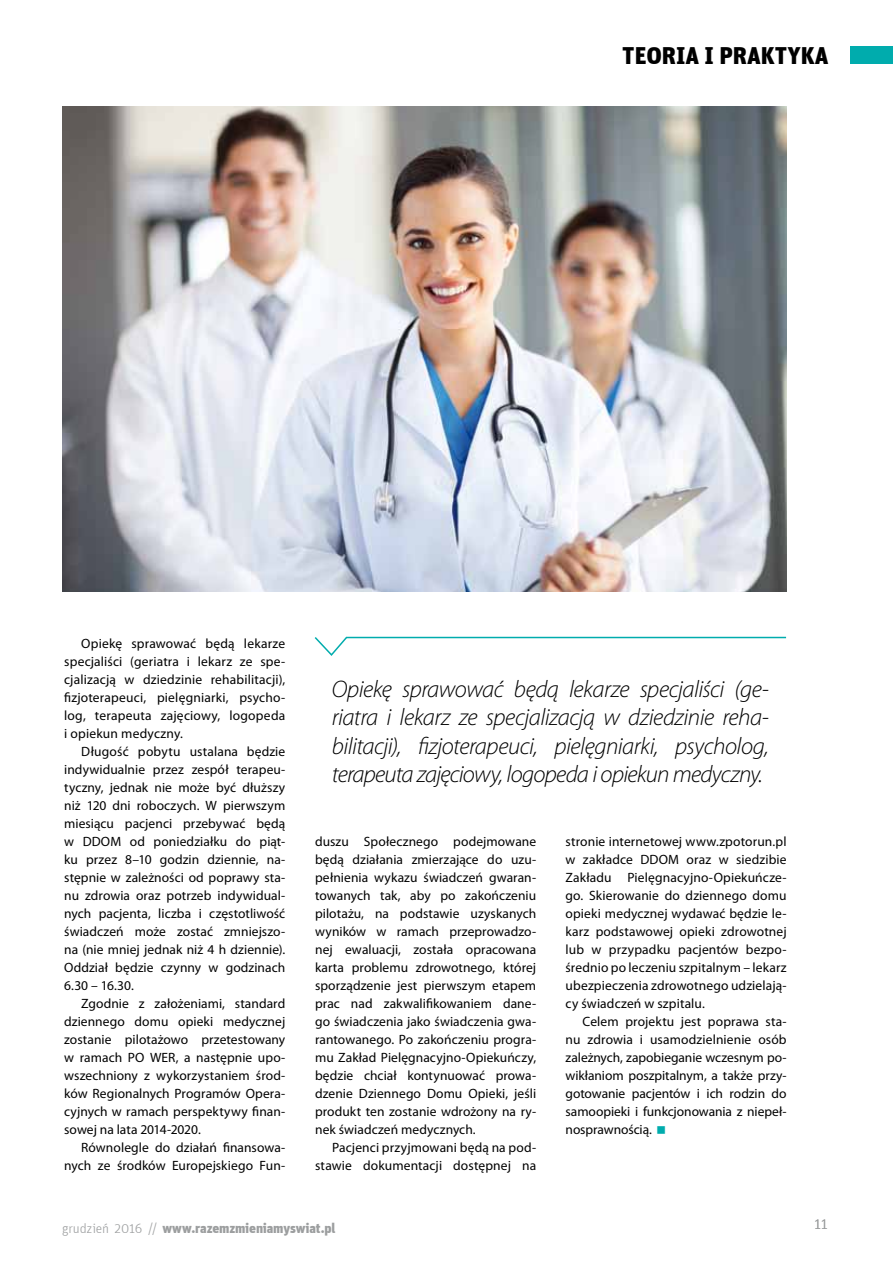
<style>
.page{position:relative;width:893px;height:1263px;background:#fff}
.page>*{position:absolute;margin:0;border:0;box-sizing:border-box;transform-origin:0 0}
.t1{font:italic 300 24px/28.5px "Myriad Pro";letter-spacing:-.03em;color:#000;text-align:justify}
.t2{font:900 24px "Unit";color:#000}
.t3{font:300 15px "Unit";color:#9c9e9f}
.t4{font:900 13.8px "Unit";letter-spacing:-.01em;color:#9c9e9f}
.t5{font:13.5px/18px "Myriad Pro";letter-spacing:.005em;color:#000;text-align:justify}
.s1{font-weight:300}
</style>
<div class="page">
<img style="left:63px;top:106px;width:724px;height:485px">
<svg style="left:314px;top:636px;width:473px;height:20px"></svg>
<div style="left:850px;top:46px;width:43px;height:18px;background:#00acad"></div>
<h1 class="t2" style="left:622px;top:40px;width:208px">teoria i praktyka</h1>
<p class="t5" style="left:64px;top:634px;width:223px;text-indent:17px">Opiekę sprawować będą lekarze specjaliści (geriatra i lekarz ze spe&shy;cjalizacją w dziedzinie rehabilitacji), fizjoterapeuci, pielęgniarki, psycho&shy;log, terapeuta zajęciowy, logopeda i opiekun medyczny.</p>
<p class="t5" style="left:64px;top:742px;width:223px;text-indent:17px">Długość pobytu ustalana będzie indywidualnie przez zespół terapeu&shy;tyczny, jednak nie może być dłuższy niż 120 dni roboczych. W pierwszym miesiącu pacjenci przebywać będą w DDOM od poniedziałku do piąt&shy;ku przez 8–10 godzin dziennie, na&shy;stępnie w zależności od poprawy sta&shy;nu zdrowia oraz potrzeb indywidual&shy;nych pacjenta, liczba i częstotliwość świadczeń może zostać zmniejszo&shy;na (nie mniej jednak niż 4 h dziennie).<br>Oddział będzie czynny w godzinach 6.30 – 16.30.</p>
<p class="t5" style="left:64px;top:994px;width:223px;text-indent:17px">Zgodnie z założeniami, standard dziennego domu opieki medycznej zostanie pilotażowo przetestowany w ramach PO WER, a następnie upo&shy;wszechniony z wykorzystaniem środ&shy;ków Regionalnych Programów Opera&shy;cyjnych w ramach perspektywy finan&shy;sowej na lata 2014-2020.</p>
<p class="t5" style="left:64px;top:1138px;width:223px;text-align:right">Równolegle do działań finansowa&shy;nych ze środków Europejskiego Fun-</p>
<h1 class="t1" style="left:332px;top:674px;width:439px">Opiekę sprawować będą lekarze specjaliści (ge&shy;riatra i lekarz ze specjalizacją w dziedzinie reha&shy;bilitacji), fizjoterapeuci, pielęgniarki, psycholog, terapeuta zajęciowy, logopeda i opiekun medyczny.</h1>
<p class="t5" style="left:315px;top:832px;width:223px">duszu Społecznego podejmowane będą działania zmierzające do uzu&shy;pełnienia wykazu świadczeń gwaran&shy;towanych tak, aby po zakończeniu pilotażu, na podstawie uzyskanych wyników w ramach przeprowadzo&shy;nej ewaluacji, została opracowana karta problemu zdrowotnego, której sporządzenie jest pierwszym etapem prac nad zakwalifikowaniem dane&shy;go świadczenia jako świadczenia gwa&shy;rantowanego. Po zakończeniu progra&shy;mu Zakład Pielęgnacyjno-Opiekuńczy, będzie chciał kontynuować prowa&shy;dzenie Dziennego Domu Opieki, jeśli produkt ten zostanie wdrożony na ry&shy;nek świadczeń medycznych.</p>
<p class="t5" style="left:315px;top:1138px;width:223px;text-align:right">Pacjenci przyjmowani będą na pod&shy;stawie dokumentacji dostępnej na</p>
<p class="t5" style="left:566px;top:832px;width:223px">stronie internetowej www.zpotorun.pl w zakładce DDOM oraz w siedzibie Zakładu Pielęgnacyjno-Opiekuńcze&shy;go. Skierowanie do dziennego domu opieki medycznej wydawać będzie le&shy;karz podstawowej opieki zdrowotnej lub w przypadku pacjentów bezpo&shy;średnio po leczeniu szpitalnym – lekarz ubezpieczenia zdrowotnego udzielają&shy;cy świadczeń w szpitalu.</p>
<p class="t5" style="left:566px;top:1012px;width:223px;text-indent:17px">Celem projektu jest poprawa sta&shy;nu zdrowia i usamodzielnienie osób zależnych, zapobieganie wczesnym po&shy;wikłaniom poszpitalnym, a także przy&shy;gotowanie pacjentów i ich rodzin do samoopieki i funkcjonowania z niepeł&shy;nosprawnością.</p>
<p class="t4" style="left:62px;top:1219px;width:275px"><span class="s1">grudzień 2016 //</span> www.razemzmieniamyswiat.pl</p>
<p class="t3" style="left:814px;top:1215px;width:15px">11</p>
</div>
